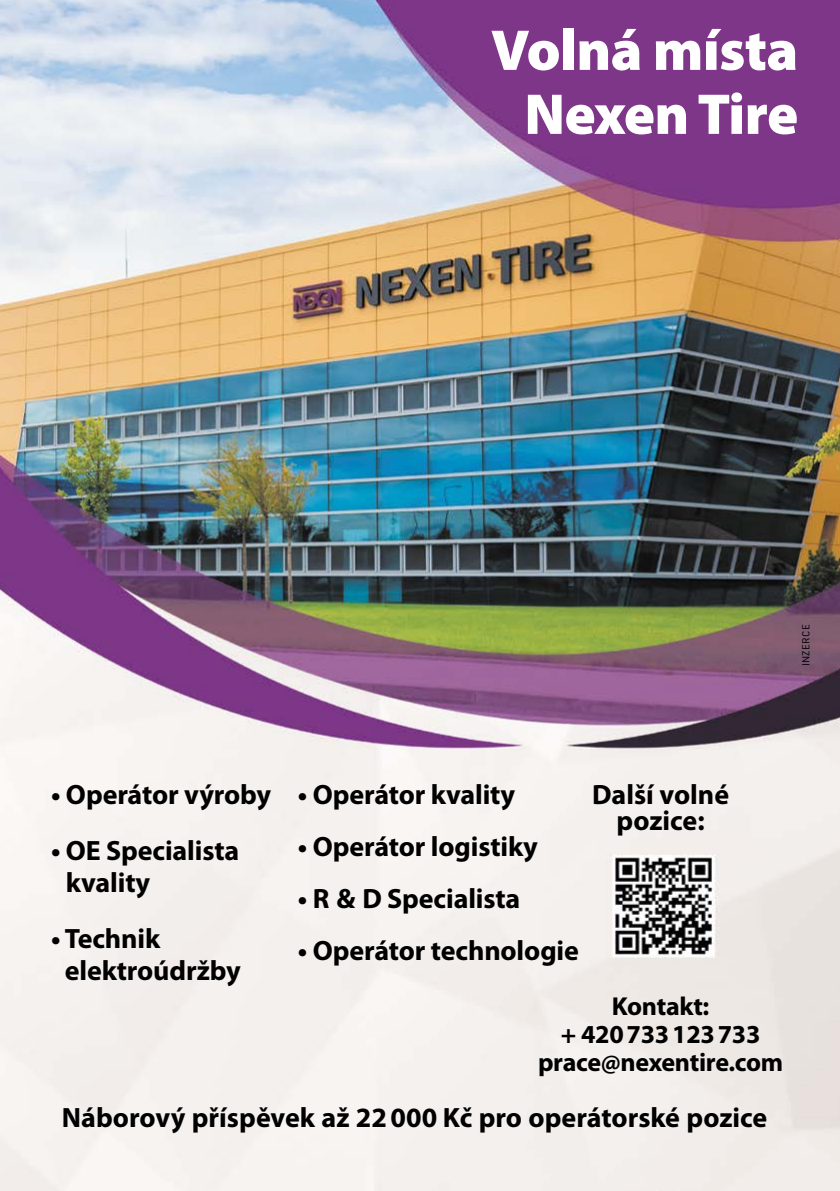
<style>
.page{position:relative;width:840px;height:1191px;background:#fff}
.page>*{position:absolute;margin:0;border:0;box-sizing:border-box;transform-origin:0 0}
.t1{font:900 58px/64px "Myriad Pro";letter-spacing:-.01em;color:#fff;text-align:center}
.t2{font:700 28px/32px "Myriad Pro";letter-spacing:-.005em;color:#000}
.t3{font:700 26px/28px "Myriad Pro";letter-spacing:-.01em;color:#000;text-align:center}
.t4{font:10px "URWDIN";letter-spacing:.035em;color:#000}
</style>
<div class="page">
<img style="left:0;top:0;width:839px;height:1191px">
<h1 class="t1" style="left:490px;top:19px;width:309px">Volná místa<br>Nexen Tire</h1>
<p class="t4" style="left:798px;top:666px;width:43px;rotate:-90deg">INZERCE</p>
<p class="t2" style="left:51px;top:777px;width:221px">• Operátor výroby</p>
<p class="t2" style="left:66px;top:833px;width:175px;text-indent:-15px">• OE Specialista kvality</p>
<p class="t2" style="left:65px;top:921px;width:177px;text-indent:-14px">• Technik elektroúdržby</p>
<p class="t2" style="left:298px;top:777px;width:219px">• Operátor kvality</p>
<p class="t2" style="left:298px;top:829px;width:241px">• Operátor logistiky</p>
<p class="t2" style="left:298px;top:881px;width:224px">• R &amp; D Specialista</p>
<p class="t2" style="left:298px;top:933px;width:282px">• Operátor technologie</p>
<p class="t2" style="left:591px;top:780px;width:138px;line-height:26px;text-align:center">Další volné pozice:</p>
<p class="t3" style="left:537px;top:991px;width:246px">Kontakt:<br>+ 420733123733 prace@nexentire.com</p>
<p class="t2" style="left:62px;top:1100px;width:706px">Náborový příspěvek až 22000 Kč pro operátorské pozice</p>
</div>
